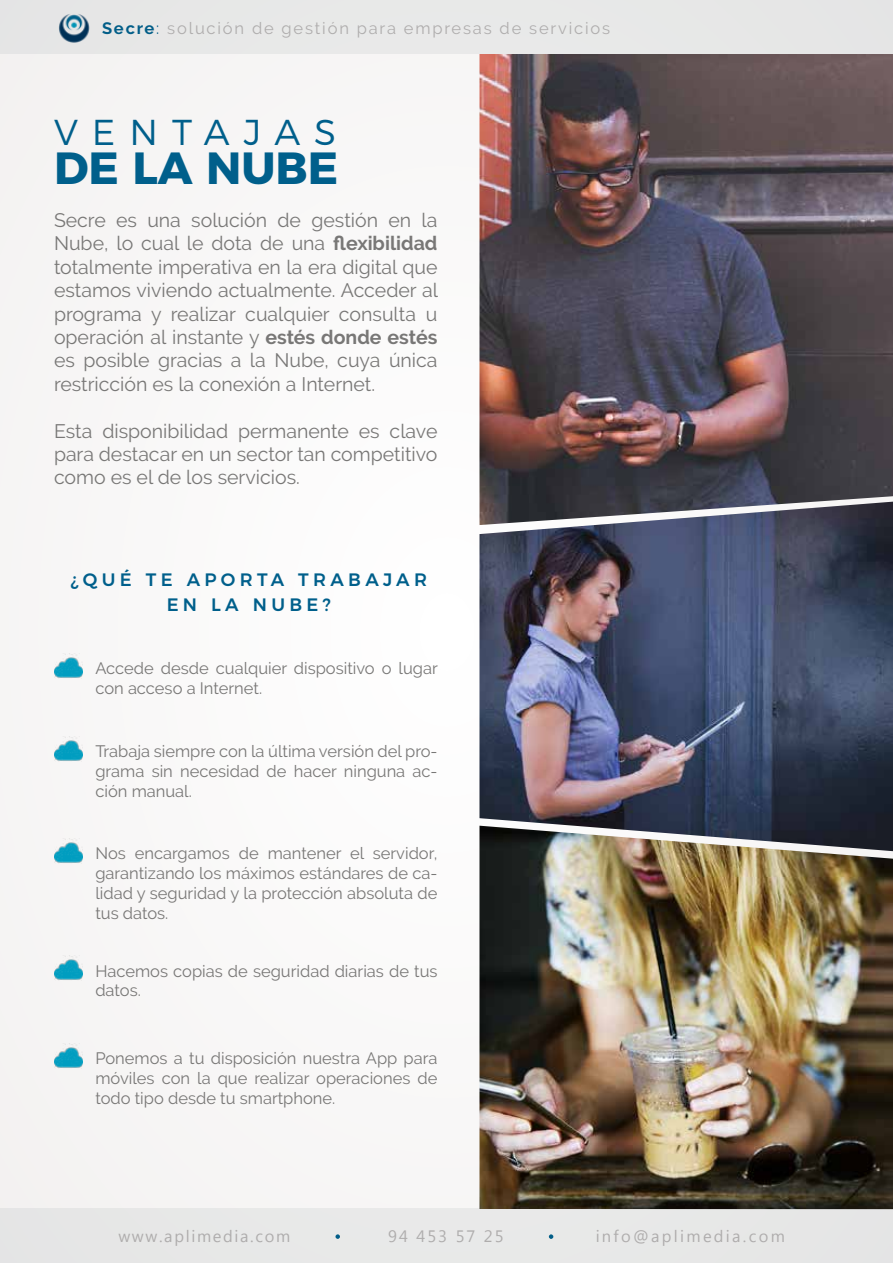
<style>
.page{position:relative;width:893px;height:1263px;background:#f8f7f7}
.page>*{position:absolute;margin:0;border:0;box-sizing:border-box;transform-origin:0 0}
.t1{font:700 45px "Montserrat";color:#005f8b}
.t2{font:300 36px "Montserrat";letter-spacing:.39em;color:#005f8b}
.t3{font:19.5px/23.4px "Raleway";color:#787776;text-align:justify}
.t4{font:500 18px/25.5px "Montserrat";letter-spacing:.24em;color:#005f8b;text-align:center}
.t5{font:16.5px/19.8px "Raleway";color:#787776;text-align:justify}
.t6{font:16.5px "Raleway";letter-spacing:.11em;color:#afadad}
.t7{font:16.5px "Myanmar Text";letter-spacing:.14em;color:#afadad}
.t8{font:16.5px "Myanmar Text";letter-spacing:.1em;color:#afadad}
.t9{font:16.5px "Myanmar Text";letter-spacing:.12em;color:#afadad}
.s1{font-weight:700;color:#025e88}
.s2{color:#025e88}
.s3{font-weight:700}
</style>
<div class="page">
<div style="left:0;top:0;width:893px;height:54px;background:#e7e8e7"></div>
<div style="left:0;top:1209px;width:892px;height:54px;background:#e7e8e7"></div>
<svg style="left:335px;top:1234px;width:5px;height:5px"></svg>
<svg style="left:549px;top:1234px;width:4px;height:5px"></svg>
<img style="left:58px;top:14px;width:32px;height:29px">
<img style="left:479px;top:54px;width:414px;height:448px">
<img style="left:479px;top:502px;width:414px;height:324px">
<img style="left:479px;top:826px;width:414px;height:383px">
<img style="left:54px;top:653px;width:28px;height:25px">
<img style="left:54px;top:736px;width:28px;height:25px">
<img style="left:54px;top:838px;width:28px;height:26px">
<img style="left:54px;top:956px;width:28px;height:25px">
<img style="left:54px;top:1043px;width:28px;height:26px">
<p class="t6" style="left:102px;top:19px;width:510px"><span class="s1">Secre</span><span class="s2">:</span> solución de gestión para empresas de servicios</p>
<h2 class="t2" style="left:54px;top:104px;width:284px">VENTAJAS</h2>
<h1 class="t1" style="left:54px;top:131px;width:286px">DE LA NUBE</h1>
<p class="t3" style="left:54px;top:208px;width:386px">Secre es una solución de gestión en la Nube, lo cual le dota de una <span class="s3">flexibilidad </span>totalmente imperativa en la era digital que estamos viviendo actualmente. Acceder al programa y realizar cualquier consulta u operación al instante y <span class="s3">estés donde estés </span>es posible gracias a la Nube, cuya única restricción es la conexión a Internet.</p>
<p class="t3" style="left:54px;top:419px;width:385px">Esta disponibilidad permanente es clave para destacar en un sector tan competitivo como es el de los servicios.</p>
<p class="t4" style="left:70px;top:565px;width:358px">¿QUÉ TE APORTA TRABAJAR<br>EN LA NUBE?</p>
<p class="t5" style="left:95px;top:659px;width:344px">Accede desde cualquier dispositivo o lugar con acceso a Internet.</p>
<p class="t5" style="left:95px;top:741px;width:344px">Trabaja siempre con la última versión del pro&shy;grama sin necesidad de hacer ninguna ac&shy;ción manual.</p>
<p class="t5" style="left:95px;top:843px;width:344px">Nos encargamos de mantener el servidor, garantizando los máximos estándares de ca&shy;lidad y seguridad y la protección absoluta de tus datos.</p>
<p class="t5" style="left:95px;top:961px;width:344px">Hacemos copias de seguridad diarias de tus datos.</p>
<p class="t5" style="left:95px;top:1048px;width:344px">Ponemos a tu disposición nuestra App para móviles con la que realizar operaciones de todo tipo desde tu smartphone.</p>
<p class="t8" style="left:118px;top:1227px;width:173px">www.aplimedia.com</p>
<p class="t9" style="left:388px;top:1227px;width:117px">94 453 57 25</p>
<p class="t7" style="left:596px;top:1227px;width:191px">info@aplimedia.com</p>
</div>
